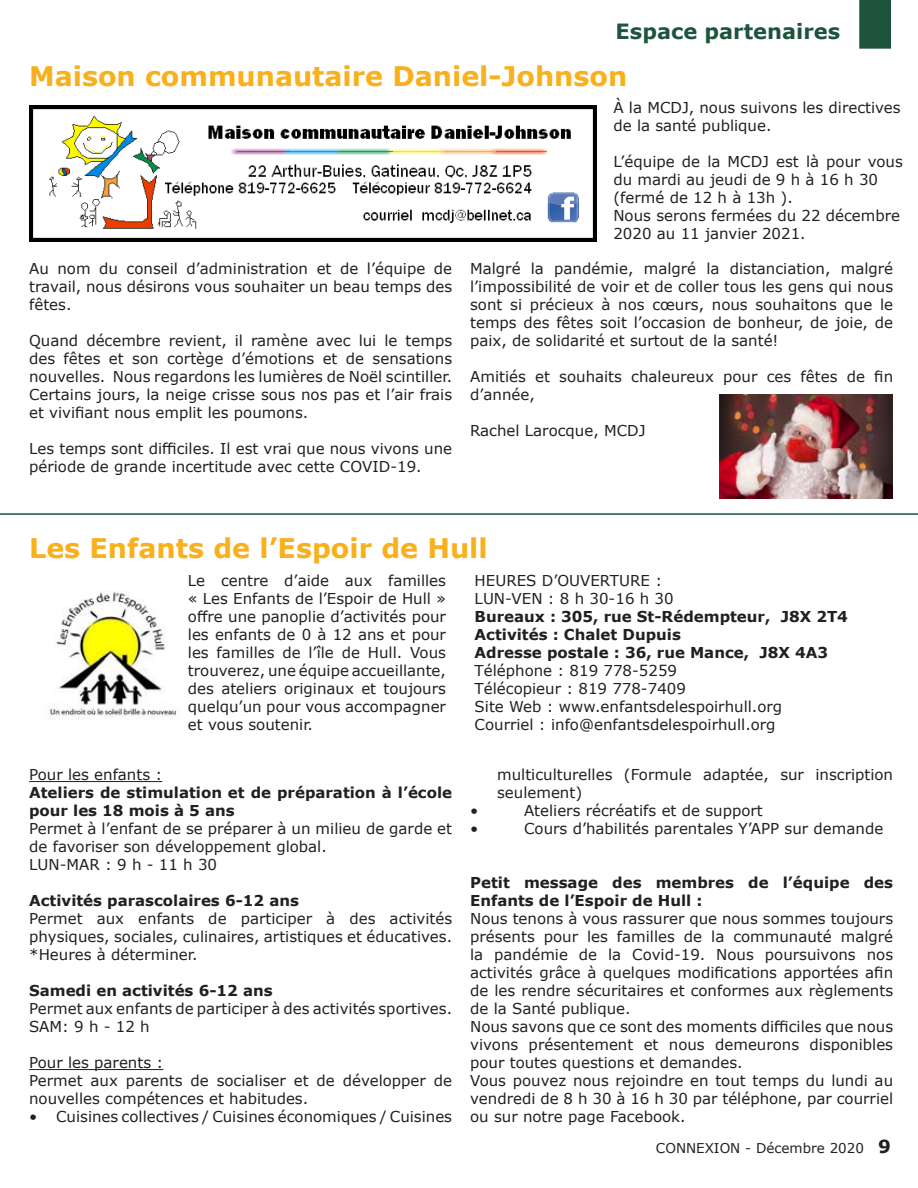
<style>
.page{position:relative;width:918px;height:1188px;background:#fff}
.page>*{position:absolute;margin:0;border:0;box-sizing:border-box;transform-origin:0 0}
.t1{font:700 27px "Verdana";color:#f8b01d}
.t2{font:700 21px "Verdana";color:#1e543c}
.t3{font:15px/18px "Verdana";color:#231f20}
.t4{font:700 15px/18px "Verdana";color:#231f20}
.t5{font:13.5px "Verdana";color:#231f20}
.s1{font-weight:700;font-size:18px}
</style>
<div class="page">
<div style="left:859px;top:0;width:32px;height:49px;background:#1e543c"></div>
<img style="left:29px;top:105px;width:567px;height:136px">
<hr style="left:0;top:513px;width:918px;height:2px;background:#1e543c">
<img style="left:49px;top:591px;width:128px;height:128px">
<hr style="left:29px;top:781px;width:133px;height:1px;background:#231f20">
<hr style="left:29px;top:1069px;width:134px;height:1px;background:#231f20">
<img style="left:719px;top:394px;width:174px;height:104px">
<p class="t2" style="left:616px;top:16px;width:226px">Espace partenaires</p>
<p class="t1" style="left:29px;top:57px;width:600px">Maison communautaire Daniel-Johnson</p>
<p class="t3" style="left:29px;top:260px;width:425px;text-align:justify">Au nom du conseil d’administration et de l’équipe de travail, nous désirons vous souhaiter un beau temps des fêtes.</p>
<p class="t3" style="left:29px;top:332px;width:425px;text-align:justify">Quand décembre revient, il ramène avec lui le temps des fêtes et son cortège d’émotions et de sensations nouvelles. Nous regardons les lumières de Noël scintiller.<br>Certains jours, la neige crisse sous nos pas et l’air frais et vivifiant nous emplit les poumons.</p>
<p class="t3" style="left:29px;top:440px;width:425px">Les temps sont difficiles. Il est vrai que nous vivons une période de grande incertitude avec cette COVID-19.</p>
<p class="t3" style="left:613px;top:98px;width:289px">À la MCDJ, nous suivons les directives de la santé publique.</p>
<p class="t3" style="left:613px;top:152px;width:291px">L’équipe de la MCDJ est là pour vous du mardi au jeudi de 9 h à 16 h 30</p>
<p class="t3" style="left:613px;top:188px;width:181px">(fermé de 12 h à 13h ).</p>
<p class="t3" style="left:613px;top:206px;width:288px">Nous serons fermées du 22 décembre</p>
<p class="t3" style="left:613px;top:224px;width:194px">2020 au 11 janvier 2021.</p>
<p class="t3" style="left:470px;top:260px;width:425px;text-align:justify">Malgré la pandémie, malgré la distanciation, malgré l’impossibilité de voir et de coller tous les gens qui nous sont si précieux à nos cœurs, nous souhaitons que le temps des fêtes soit l’occasion de bonheur, de joie, de paix, de solidarité et surtout de la santé!</p>
<p class="t3" style="left:470px;top:368px;width:425px">Amitiés et souhaits chaleureux pour ces fêtes de fin d’année,</p>
<p class="t3" style="left:470px;top:422px;width:177px">Rachel Larocque, MCDJ</p>
<p class="t1" style="left:29px;top:529px;width:460px">Les Enfants de l’Espoir de Hull</p>
<p class="t3" style="left:475px;top:571px;width:189px">HEURES D’OUVERTURE :</p>
<p class="t3" style="left:475px;top:589px;width:201px">LUN-VEN : 8 h 30-16 h 30</p>
<p class="t4" style="left:475px;top:607px;width:375px">Bureaux : 305, rue St-Rédempteur, J8X 2T4</p>
<p class="t4" style="left:475px;top:625px;width:208px">Activités : Chalet Dupuis</p>
<p class="t4" style="left:475px;top:643px;width:355px">Adresse postale : 36, rue Mance, J8X 4A3</p>
<p class="t3" style="left:475px;top:661px;width:204px">Téléphone : 819 778-5259</p>
<p class="t3" style="left:475px;top:679px;width:213px">Télécopieur : 819 778-7409</p>
<p class="t3" style="left:475px;top:697px;width:309px">Site Web : www.enfantsdelespoirhull.org</p>
<p class="t3" style="left:475px;top:715px;width:302px">Courriel : info@enfantsdelespoirhull.org</p>
<p class="t3" style="left:188px;top:571px;width:260px;text-align:justify">Le centre d’aide aux familles « Les Enfants de l’Espoir de Hull » offre une panoplie d’activités pour les enfants de 0 à 12 ans et pour les familles de l’île de Hull. Vous trouverez, une équipe accueillante, des ateliers originaux et toujours quelqu’un pour vous accompagner et vous soutenir.</p>
<p class="t3" style="left:29px;top:766px;width:135px">Pour les enfants :</p>
<p class="t4" style="left:29px;top:783px;width:425px">Ateliers de stimulation et de préparation à l’école pour les 18 mois à 5 ans</p>
<p class="t3" style="left:29px;top:820px;width:425px">Permet à l’enfant de se préparer à un milieu de garde et de favoriser son développement global.</p>
<p class="t3" style="left:29px;top:856px;width:189px">LUN-MAR : 9 h - 11 h 30</p>
<p class="t4" style="left:29px;top:891px;width:271px">Activités parascolaires 6-12 ans</p>
<p class="t3" style="left:29px;top:910px;width:425px">Permet aux enfants de participer à des activités physiques, sociales, culinaires, artistiques et éducatives.</p>
<p class="t3" style="left:29px;top:946px;width:170px">*Heures à déterminer.</p>
<p class="t4" style="left:29px;top:981px;width:245px">Samedi en activités 6-12 ans</p>
<p class="t3" style="left:29px;top:1000px;width:425px">Permet aux enfants de participer à des activités sportives.</p>
<p class="t3" style="left:29px;top:1018px;width:122px">SAM: 9 h - 12 h</p>
<p class="t3" style="left:29px;top:1054px;width:136px">Pour les parents :</p>
<p class="t3" style="left:29px;top:1072px;width:425px">Permet aux parents de socialiser et de développer de nouvelles compétences et habitudes.</p>
<p class="t3" style="left:29px;top:1108px;width:424px">• Cuisines collectives / Cuisines économiques / Cuisines</p>
<p class="t3" style="left:497px;top:766px;width:397px">multiculturelles (Formule adaptée, sur inscription seulement)</p>
<p class="t3" style="left:470px;top:802px;width:10px">•</p>
<p class="t3" style="left:524px;top:802px;width:240px">Ateliers récréatifs et de support</p>
<p class="t3" style="left:470px;top:820px;width:10px">•</p>
<p class="t3" style="left:524px;top:820px;width:361px">Cours d’habilités parentales Y’APP sur demande</p>
<p class="t4" style="left:470px;top:873px;width:424px">Petit message des membres de l’équipe des<br>Enfants de l’Espoir de Hull :</p>
<p class="t3" style="left:470px;top:910px;width:425px;text-align:justify">Nous tenons à vous rassurer que nous sommes toujours présents pour les familles de la communauté malgré la pandémie de la Covid-19. Nous poursuivons nos activités grâce à quelques modifications apportées afin de les rendre sécuritaires et conformes aux règlements de la Santé publique.</p>
<p class="t3" style="left:470px;top:1018px;width:425px;text-align:justify">Nous savons que ce sont des moments difficiles que nous vivons présentement et nous demeurons disponibles pour toutes questions et demandes.</p>
<p class="t3" style="left:470px;top:1072px;width:425px;text-align:justify">Vous pouvez nous rejoindre en tout temps du lundi au vendredi de 8 h 30 à 16 h 30 par téléphone, par courriel ou sur notre page Facebook.</p>
<p class="t5" style="left:656px;top:1139px;width:237px">CONNEXION - Décembre 2020 <span class="s1">9</span></p>
</div>
